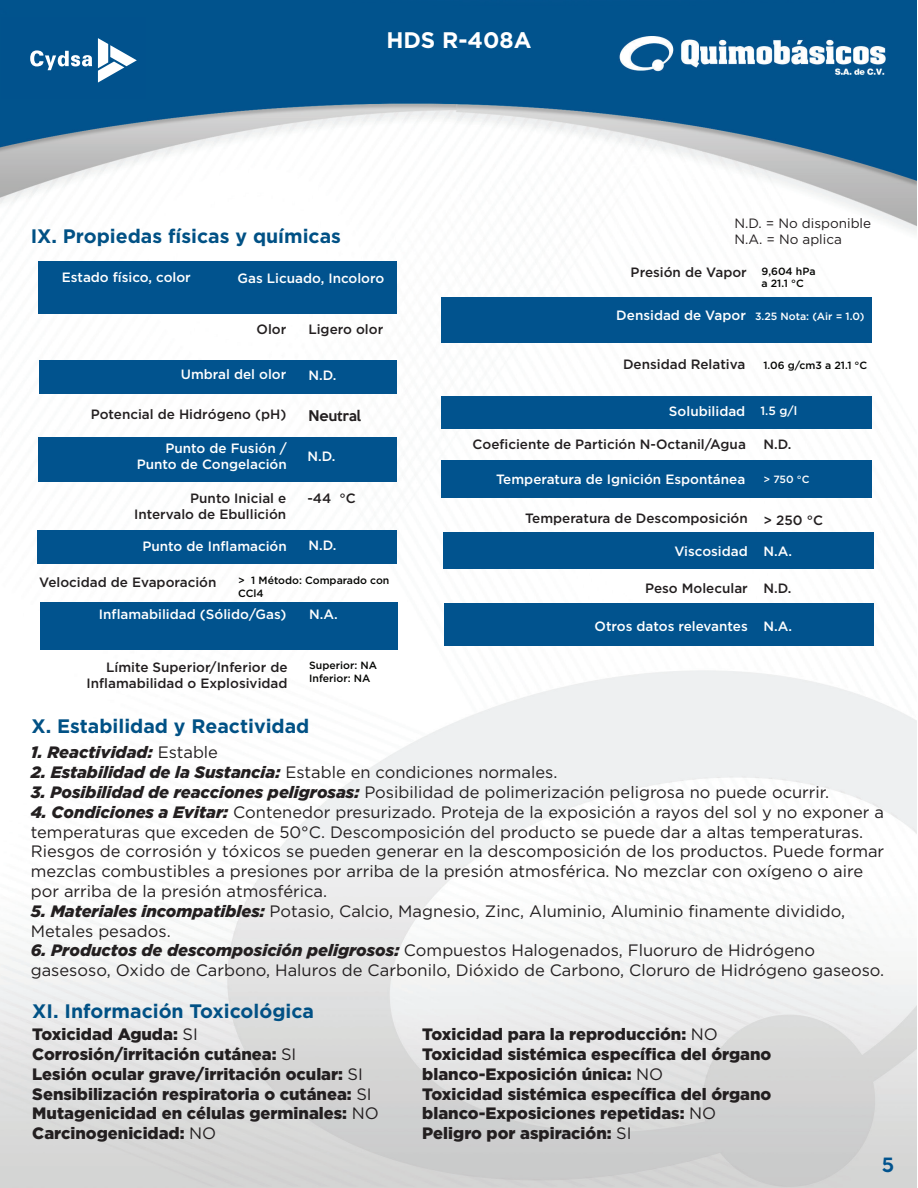
<style>
.page{position:relative;width:918px;height:1188px;background:#fff}
.page>*{position:absolute;margin:0;border:0;box-sizing:border-box;transform-origin:0 0}
.t1{font:700 22.5px "Gotham";color:#fff}
.t2{font:700 19.5px "Gotham";color:#015185}
.t3{font:500 18px "Keep Calm";color:#01538e}
.t4{font:16.5px/19.8px "Gotham";color:#231f20}
.t5{font:900 16.5px/19.8px "Gotham";color:#231f20}
.t6{font:italic 900 16.5px "Gotham";color:#231f20}
.t7{font:500 13.5px/16.2px "Gotham";color:#231f20;text-align:right}
.t8{font:500 13.5px/16.2px "Gotham";color:#fff;text-align:right}
.t9{font:13.5px/16.2px "Gotham";color:#231f20}
.t10{font:500 13.5px "Keep Calm";color:#231f20}
.t11{font:500 12px "Gotham";color:#fff}
.t12{font:500 10.5px/12.6px "Gotham";color:#040503}
.t13{font:500 10.5px "Gotham";color:#fff}
.s1{font-weight:400;font-style:normal}
.s2{font-weight:900;font-style:italic}
.s3{font-weight:400}
</style>
<div class="page">
<img style="left:0;top:0;width:917px;height:1188px">
<div style="left:441px;top:297px;width:431px;height:45px;background:#01538e"></div>
<div style="left:441px;top:396px;width:431px;height:33px;background:#01538e"></div>
<div style="left:441px;top:460px;width:431px;height:38px;background:#01538e"></div>
<div style="left:443px;top:532px;width:431px;height:36px;background:#01538e"></div>
<div style="left:444px;top:603px;width:430px;height:42px;background:#01538e"></div>
<div style="left:40px;top:602px;width:357px;height:47px;background:#01538e"></div>
<div style="left:38px;top:261px;width:359px;height:53px;background:#01538e"></div>
<div style="left:39px;top:360px;width:358px;height:33px;background:#01538e"></div>
<div style="left:38px;top:437px;width:359px;height:44px;background:#01538e"></div>
<div style="left:38px;top:531px;width:359px;height:33px;background:#01538e"></div>
<div style="left:1px;top:18px;width:145px;height:81px;background:#01528d"></div>
<svg style="left:30px;top:50px;width:62px;height:20px"></svg>
<svg style="left:98px;top:38px;width:39px;height:45px"></svg>
<h1 class="t1" style="left:387px;top:27px;width:146px">HDS R-408A</h1>
<p class="t2" style="left:31px;top:225px;width:312px">IX. Propiedas físicas y químicas</p>
<p class="t9" style="left:734px;top:215px;width:138px">N.D. = No disponible<br>N.A. = No aplica</p>
<p class="t8" style="left:62px;top:269px;width:131px">Estado físico, color</p>
<p class="t8" style="left:237px;top:269px;width:148px">Gas Licuado, Incoloro</p>
<p class="t7" style="left:257px;top:321px;width:31px">Olor</p>
<p class="t8" style="left:181px;top:365px;width:107px">Umbral del olor</p>
<p class="t7" style="left:91px;top:406px;width:197px">Potencial de Hidrógeno (pH)</p>
<p class="t8" style="left:137px;top:440px;width:152px">Punto de Fusión /<br>Punto de Congelación</p>
<p class="t7" style="left:134px;top:489px;width:154px">Punto Inicial e<br>Intervalo de Ebullición</p>
<p class="t8" style="left:143px;top:538px;width:146px">Punto de Inflamación</p>
<p class="t7" style="left:308px;top:321px;width:76px">Ligero olor</p>
<p class="t8" style="left:308px;top:367px;width:29px">N.D.</p>
<p class="t10" style="left:308px;top:404px;width:54px">Neutral</p>
<p class="t8" style="left:307px;top:448px;width:29px">N.D.</p>
<p class="t7" style="left:307px;top:490px;width:50px">-44 °C</p>
<p class="t8" style="left:309px;top:537px;width:29px">N.D.</p>
<p class="t7" style="left:39px;top:574px;width:179px">Velocidad de Evaporación</p>
<p class="t12" style="left:238px;top:574px;width:153px">&gt; 1 Método: Comparado con<br>CCl4</p>
<p class="t8" style="left:99px;top:606px;width:189px">Inflamabilidad (Sólido/Gas)</p>
<p class="t8" style="left:309px;top:605px;width:30px">N.A.</p>
<p class="t7" style="left:87px;top:659px;width:203px">Límite Superior/Inferior de<br>Inflamabilidad o Explosividad</p>
<p class="t12" style="left:309px;top:659px;width:69px">Superior: NA<br>Inferior: NA</p>
<p class="t2" style="left:31px;top:715px;width:280px">X. Estabilidad y Reactividad</p>
<p class="t7" style="left:631px;top:264px;width:118px">Presión de Vapor</p>
<p class="t12" style="left:762px;top:265px;width:55px">9,604 hPa a 21.1 °C</p>
<p class="t8" style="left:616px;top:307px;width:131px">Densidad de Vapor</p>
<p class="t7" style="left:623px;top:356px;width:124px">Densidad Relativa</p>
<p class="t8" style="left:669px;top:402px;width:78px">Solubilidad</p>
<p class="t7" style="left:473px;top:436px;width:275px">Coeficiente de Partición N-Octanil/Agua</p>
<p class="t8" style="left:496px;top:471px;width:251px">Temperatura de Ignición Espontánea</p>
<p class="t7" style="left:525px;top:509px;width:224px">Temperatura de Descomposición</p>
<p class="t8" style="left:674px;top:543px;width:75px">Viscosidad</p>
<p class="t13" style="left:755px;top:310px;width:111px">3.25 Nota: (Air = 1.0)</p>
<p class="t12" style="left:763px;top:359px;width:105px">1.06 g/cm3 a 21.1 °C</p>
<p class="t11" style="left:760px;top:404px;width:38px">1.5 g/l</p>
<p class="t7" style="left:764px;top:436px;width:29px">N.D.</p>
<p class="t13" style="left:764px;top:473px;width:47px">&gt; 750 °C</p>
<p class="t7" style="left:764px;top:512px;width:61px">&gt; 250 °C</p>
<p class="t8" style="left:764px;top:543px;width:30px">N.A.</p>
<p class="t7" style="left:645px;top:580px;width:148px">Peso Molecular N.D.</p>
<p class="t8" style="left:595px;top:618px;width:199px">Otros datos relevantes N.A.</p>
<p class="t6" style="left:31px;top:743px;width:189px">1. Reactividad: <span class="s1">Estable</span></p>
<p class="t4" style="left:31px;top:762px;width:528px"><span class="s2">2. Estabilidad de la Sustancia:</span> Estable en condiciones normales.</p>
<p class="t4" style="left:31px;top:782px;width:800px"><span class="s2">3. Posibilidad de reacciones peligrosas:</span> Posibilidad de polimerización peligrosa no puede ocurrir.</p>
<p class="t4" style="left:31px;top:802px;width:855px"><span class="s2">4. Condiciones a Evitar:</span> Contenedor presurizado. Proteja de la exposición a rayos del sol y no exponer a temperaturas que exceden de 50°C. Descomposición del producto se puede dar a altas temperaturas.<br>Riesgos de corrosión y tóxicos se pueden generar en la descomposición de los productos. Puede formar mezclas combustibles a presiones por arriba de la presión atmosférica. No mezclar con oxígeno o aire por arriba de la presión atmosférica.</p>
<p class="t4" style="left:31px;top:901px;width:816px"><span class="s2">5. Materiales incompatibles:</span> Potasio, Calcio, Magnesio, Zinc, Aluminio, Aluminio finamente dividido,<br>Metales pesados.</p>
<p class="t4" style="left:31px;top:940px;width:855px"><span class="s2">6. Productos de descomposición peligrosos:</span> Compuestos Halogenados, Fluoruro de Hidrógeno gasesoso, Oxido de Carbono, Haluros de Carbonilo, Dióxido de Carbono, Cloruro de Hidrógeno gaseoso.</p>
<p class="t2" style="left:32px;top:999px;width:283px">XI. Información Toxicológica</p>
<p class="t5" style="left:32px;top:1024px;width:348px">Toxicidad Aguda: <span class="s3">SI<br></span>Corrosión/irritación cutánea: <span class="s3">SI<br></span>Lesión ocular grave/irritación ocular: <span class="s3">SI </span>Sensibilización respiratoria o cutánea: <span class="s3">SI </span>Mutagenicidad en células germinales: <span class="s3">NO </span>Carcinogenicidad: <span class="s3">NO</span></p>
<p class="t5" style="left:422px;top:1024px;width:351px">Toxicidad para la reproducción: <span class="s3">NO </span>Toxicidad sistémica específica del órgano blanco-Exposición única: <span class="s3">NO<br></span>Toxicidad sistémica específica del órgano blanco-Exposiciones repetidas: <span class="s3">NO </span>Peligro por aspiración: <span class="s3">SI</span></p>
<p class="t3" style="left:882px;top:1149px;width:14px">5</p>
</div>
